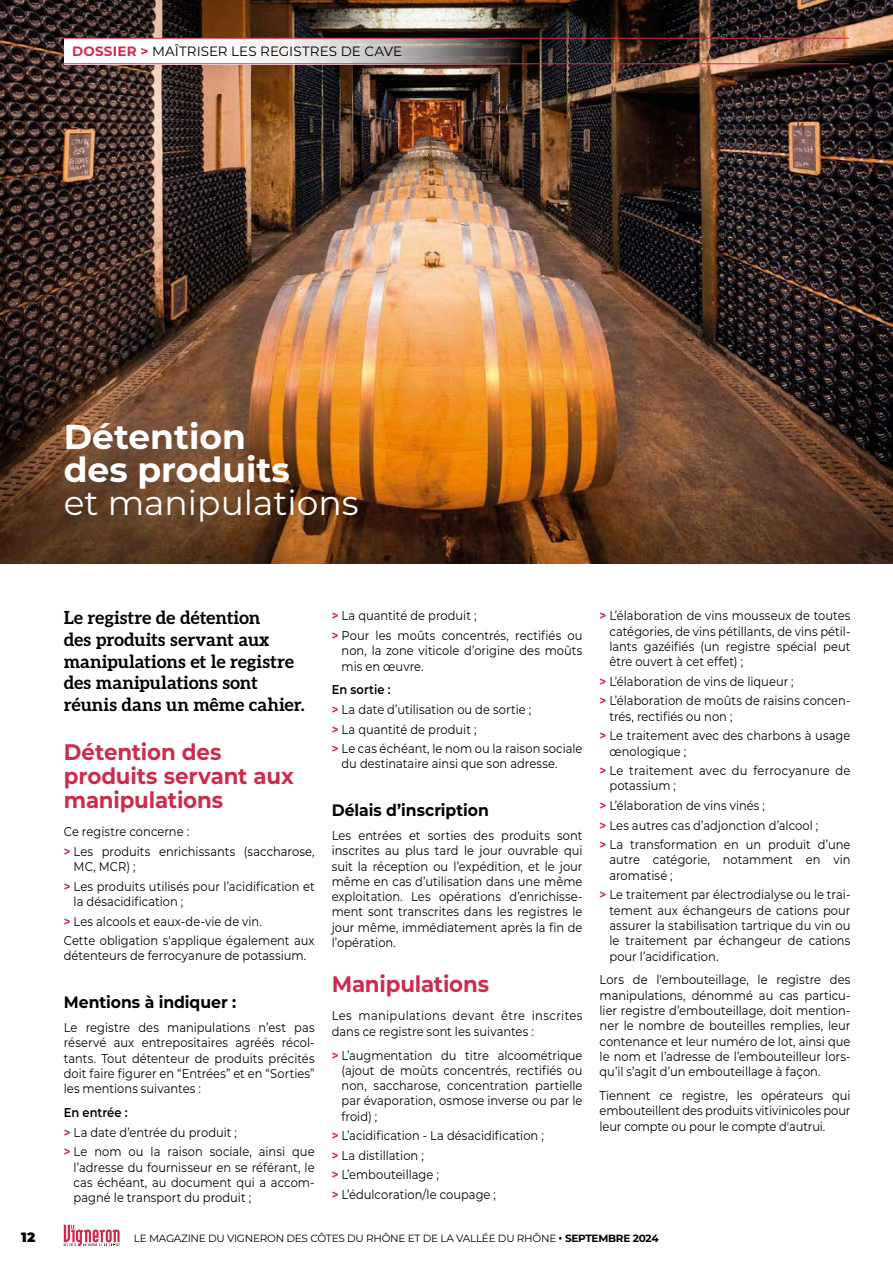
<style>
.page{position:relative;width:893px;height:1263px;background:#fff}
.page>*{position:absolute;margin:0;border:0;box-sizing:border-box;transform-origin:0 0}
.t1{font:700 34.5px/33px "Montserrat";color:#fff}
.t2{font:34.5px "Montserrat";color:#fff}
.t3{font:700 22.5px/24px "Montserrat";letter-spacing:-.01em;color:#ce2c4e;scale:.95 1}
.t4{font:700 18px/21.6px "Aleo";letter-spacing:-.005em;color:#000}
.t5{font:700 16.5px "Montserrat";color:#000;scale:.95 1}
.t6{font:13.5px "Montserrat";letter-spacing:.005em;color:#000}
.t7{font:900 13.5px "Montserrat";color:#000}
.t8{font:12.75px/15.3px "Montserrat";letter-spacing:.005em;color:#000;scale:.9 1}
.t9{font:10.5px "Montserrat";letter-spacing:-.025em;color:#000}
.s1{font-weight:700;color:#ce2c4e}
.s2{font-weight:600}
.s3{font-weight:700}
</style>
<div class="page">
<img style="left:0;top:0;width:893px;height:563px">
<img style="left:64px;top:38px;width:786px;height:26px">
<hr style="left:62px;top:38px;width:787px;height:1px;background:#ce2c4e">
<hr style="left:62px;top:63px;width:787px;height:1px;background:#ce2c4e">
<svg style="left:64px;top:1225px;width:56px;height:21px"></svg>
<p class="t6" style="left:72px;top:42px;width:331px"><span class="s1">DOSSIER &gt;</span> MAÎTRISER LES REGISTRES DE CAVE</p>
<h1 class="t1" style="left:64px;top:418px;width:227px">Détention des produits</h1>
<h1 class="t2" style="left:64px;top:479px;width:296px">et manipulations</h1>
<h3 class="t4" style="left:64px;top:606px;width:242px">Le registre de détention<br>des produits servant aux manipulations et le registre des manipulations sont réunis dans un même cahier.</h3>
<h2 class="t3" style="left:64px;top:739px;width:244px">Détention des produits servant aux manipulations</h2>
<p class="t8" style="left:64px;top:822px;width:280px;line-height:19.5px">Ce registre concerne :<br><span class="s1">&gt;</span> Les produits enrichissants (saccharose,</p>
<p class="t8" style="left:64px;top:856px;width:280px;line-height:19.5px;text-indent:10px">MC, MCR) ;<br><span class="s1">&gt;</span> Les produits utilisés pour l’acidification et</p>
<p class="t8" style="left:64px;top:891px;width:280px;line-height:19.5px;text-indent:10px">la désacidification ;<br><span class="s1">&gt;</span> Les alcools et eaux-de-vie de vin.<br>Cette obligation s'applique également aux</p>
<p class="t8" style="left:64px;top:948px;width:271px">détenteurs de ferrocyanure de potassium.</p>
<p class="t5" style="left:64px;top:990px;width:183px">Mentions à indiquer :</p>
<p class="t8" style="left:64px;top:1019px;width:280px;text-align:justify">Le registre des manipulations n’est pas réservé aux entrepositaires agréés récol&shy;tants. Tout détenteur de produits précités doit faire figurer en “Entrées” et en “Sorties” les mentions suivantes :</p>
<p class="t8" style="left:64px;top:1102px;width:280px;line-height:19.5px"><span class="s2">En entrée :<br></span><span class="s1">&gt;</span> La date d’entrée du produit ;<br><span class="s1">&gt;</span> Le nom ou la raison sociale, ainsi que</p>
<p class="t8" style="left:74px;top:1159px;width:269px;text-align:justify">l’adresse du fournisseur en se référant, le cas échéant, au document qui a accom&shy;pagné le transport du produit ;</p>
<p class="t8" style="left:332px;top:606px;width:280px;line-height:19.5px"><span class="s1">&gt;</span> La quantité de produit ;<br><span class="s1">&gt;</span> Pour les moûts concentrés, rectifiés ou</p>
<p class="t8" style="left:342px;top:643px;width:269px">non, la zone viticole d’origine des moûts mis en œuvre.</p>
<p class="t8" style="left:332px;top:680px;width:280px;line-height:19.5px"><span class="s2">En sortie :<br></span><span class="s1">&gt;</span> La date d’utilisation ou de sortie ;<br><span class="s1">&gt;</span> La quantité de produit ;<br><span class="s1">&gt;</span> Le cas échéant, le nom ou la raison sociale</p>
<p class="t8" style="left:342px;top:756px;width:242px">du destinataire ainsi que son adresse.</p>
<p class="t5" style="left:332px;top:798px;width:167px">Délais d’inscription</p>
<p class="t8" style="left:332px;top:827px;width:280px;text-align:justify">Les entrées et sorties des produits sont inscrites au plus tard le jour ouvrable qui suit la réception ou l’expédition, et le jour même en cas d’utilisation dans une même exploitation. Les opérations d’enrichisse&shy;ment sont transcrites dans les registres le jour même, immédiatement après la fin de l’opération.</p>
<h2 class="t3" style="left:332px;top:971px;width:167px">Manipulations</h2>
<p class="t8" style="left:332px;top:1008px;width:280px">Les manipulations devant être inscrites dans ce registre sont les suivantes :</p>
<p class="t8" style="left:342px;top:1047px;width:269px;text-align:justify;text-indent:-10px"><span class="s1">&gt;</span> L’augmentation du titre alcoométrique (ajout de moûts concentrés, rectifiés ou non, saccharose, concentration partielle par évaporation, osmose inverse ou par le froid) ;</p>
<p class="t8" style="left:332px;top:1125px;width:237px;line-height:19.5px"><span class="s1">&gt;</span> L’acidification - La désacidification ; <span class="s1">&gt;</span> La distillation ;<br><span class="s1">&gt;</span> L’embouteillage ;<br><span class="s1">&gt;</span> L’édulcoration/le coupage ;</p>
<p class="t8" style="left:609px;top:608px;width:269px;text-align:justify;text-indent:-10px"><span class="s1">&gt;</span> L’élaboration de vins mousseux de toutes catégories, de vins pétillants, de vins pétil&shy;lants gazéifiés (un registre spécial peut être ouvert à cet effet) ;</p>
<p class="t8" style="left:600px;top:671px;width:280px;line-height:19.5px"><span class="s1">&gt;</span> L’élaboration de vins de liqueur ;<br><span class="s1">&gt;</span> L’élaboration de moûts de raisins concen-</p>
<p class="t8" style="left:600px;top:706px;width:280px;line-height:19.5px;text-indent:10px">trés, rectifiés ou non ;<br><span class="s1">&gt;</span> Le traitement avec des charbons à usage</p>
<p class="t8" style="left:600px;top:741px;width:280px;line-height:19.5px;text-indent:10px">œnologique ;<br><span class="s1">&gt;</span> Le traitement avec du ferrocyanure de</p>
<p class="t8" style="left:600px;top:776px;width:280px;line-height:19.5px;text-indent:10px">potassium ;<br><span class="s1">&gt;</span> L’élaboration de vins vinés ;<br><span class="s1">&gt;</span> Les autres cas d’adjonction d’alcool ;<br><span class="s1">&gt;</span> La transformation en un produit d’une</p>
<p class="t8" style="left:609px;top:852px;width:269px">autre catégorie, notamment en vin aromatisé ;</p>
<p class="t8" style="left:609px;top:887px;width:269px;text-align:justify;text-indent:-10px"><span class="s1">&gt;</span> Le traitement par électrodialyse ou le trai&shy;tement aux échangeurs de cations pour assurer la stabilisation tartrique du vin ou le traitement par échangeur de cations pour l’acidification.</p>
<p class="t8" style="left:600px;top:972px;width:280px;text-align:justify">Lors de l'embouteillage, le registre des manipulations, dénommé au cas particu&shy;lier registre d’embouteillage, doit mention&shy;ner le nombre de bouteilles remplies, leur contenance et leur numéro de lot, ainsi que le nom et l’adresse de l’embouteilleur lors&shy;qu’il s’agit d’un embouteillage à façon.</p>
<p class="t8" style="left:600px;top:1087px;width:280px;text-align:justify">Tiennent ce registre, les opérateurs qui embouteillent des produits vitivinicoles pour leur compte ou pour le compte d'autrui.</p>
<p class="t7" style="left:21px;top:1227px;width:16px">12</p>
<p class="t9" style="left:134px;top:1231px;width:526px">LE MAGAZINE DU VIGNERON DES CÔTES DU RHÔNE ET DE LA VALLÉE DU RHÔNE <span class="s3">• SEPTEMBRE 2024</span></p>
</div>
